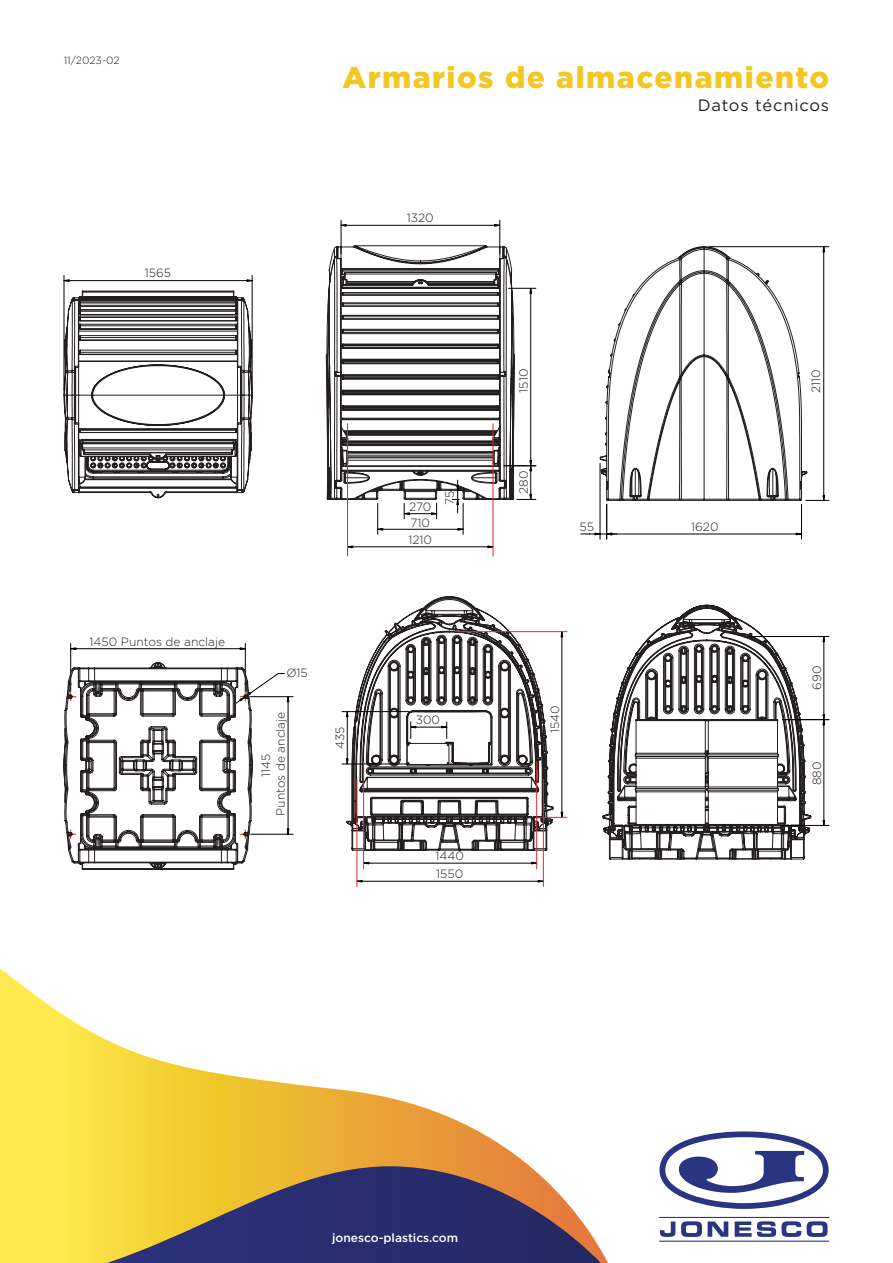
<style>
.page{position:relative;width:893px;height:1263px;background:#fff}
.page>*{position:absolute;margin:0;border:0;box-sizing:border-box;transform-origin:0 0}
.t1{font:900 30px "Gotham";letter-spacing:.05em;color:#f3c723}
.t2{font:16.5px "Gotham";letter-spacing:.05em;color:#231f20}
.t3{font:300 12px "Gotham";color:#231f20}
.t4{font:500 12px "Gotham";color:#fff}
.t5{font:300 10.5px "Gotham";color:#231f20}
</style>
<div class="page">
<svg style="left:0;top:968px;width:530px;height:295px"></svg>
<svg style="left:62px;top:1166px;width:546px;height:97px;background:#817261"></svg>
<svg style="left:659px;top:1131px;width:170px;height:111px"></svg>
<svg style="left:64px;top:643px;width:230px;height:227px"></svg>
<svg style="left:342px;top:596px;width:212px;height:254px"></svg>
<svg style="left:364px;top:862px;width:174px;height:2px"></svg>
<hr style="left:363px;top:761px;width:1px;height:108px;background:#e62429">
<hr style="left:536px;top:761px;width:1px;height:108px;background:#e62429">
<svg style="left:560px;top:632px;width:3px;height:185px"></svg>
<hr style="left:537px;top:817px;width:30px;height:1px;background:#e62429">
<hr style="left:455px;top:631px;width:112px;height:1px;background:#e62429">
<svg style="left:356px;top:880px;width:187px;height:2px"></svg>
<hr style="left:543px;top:779px;width:1px;height:107px;background:#e62429">
<hr style="left:357px;top:779px;width:1px;height:107px;background:#e62429">
<svg style="left:679px;top:604px;width:55px;height:13px"></svg>
<svg style="left:602px;top:617px;width:227px;height:242px"></svg>
<svg style="left:326px;top:220px;width:210px;height:315px"></svg>
<svg style="left:348px;top:545px;width:145px;height:3px"></svg>
<hr style="left:493px;top:424px;width:1px;height:132px;background:#e62429">
<hr style="left:347px;top:424px;width:1px;height:132px;background:#e62429">
<svg style="left:580px;top:246px;width:249px;height:293px"></svg>
<svg style="left:63px;top:275px;width:190px;height:223px"></svg>
<p class="t5" style="left:64px;top:53px;width:58px">11/2023-02</p>
<h1 class="t1" style="left:342px;top:56px;width:488px">Armarios de almacenamiento</h1>
<h2 class="t2" style="left:698px;top:95px;width:133px">Datos técnicos</h2>
<p class="t3" style="left:145px;top:266px;width:28px">1565</p>
<p class="t3" style="left:90px;top:634px;width:137px">1450 Puntos de anclaje</p>
<p class="t3" style="left:286px;top:665px;width:23px">Ø15</p>
<p class="t3" style="left:273px;top:816px;width:106px;rotate:-90deg">Puntos de anclaje</p>
<p class="t3" style="left:258px;top:777px;width:25px;rotate:-90deg">1145</p>
<p class="t3" style="left:332px;top:749px;width:24px;rotate:-90deg">435</p>
<p class="t3" style="left:407px;top:210px;width:28px">1320</p>
<p class="t3" style="left:516px;top:393px;width:25px;rotate:-90deg">1510</p>
<p class="t3" style="left:808px;top:393px;width:25px;rotate:-90deg">2110</p>
<p class="t3" style="left:516px;top:494px;width:25px;rotate:-90deg">280</p>
<p class="t3" style="left:442px;top:505px;width:16px;rotate:-90deg">75</p>
<p class="t3" style="left:409px;top:499px;width:24px">270</p>
<p class="t3" style="left:410px;top:515px;width:21px">710</p>
<p class="t3" style="left:580px;top:519px;width:16px">55</p>
<p class="t3" style="left:691px;top:519px;width:29px">1620</p>
<p class="t3" style="left:408px;top:532px;width:25px">1210</p>
<p class="t3" style="left:416px;top:712px;width:26px">300</p>
<p class="t3" style="left:435px;top:848px;width:30px">1440</p>
<p class="t3" style="left:436px;top:866px;width:29px">1550</p>
<p class="t3" style="left:547px;top:733px;width:29px;rotate:-90deg">1540</p>
<p class="t3" style="left:809px;top:690px;width:25px;rotate:-90deg">690</p>
<p class="t3" style="left:809px;top:785px;width:25px;rotate:-90deg">880</p>
<p class="t4" style="left:332px;top:1229px;width:128px">jonesco-plastics.com</p>
</div>
